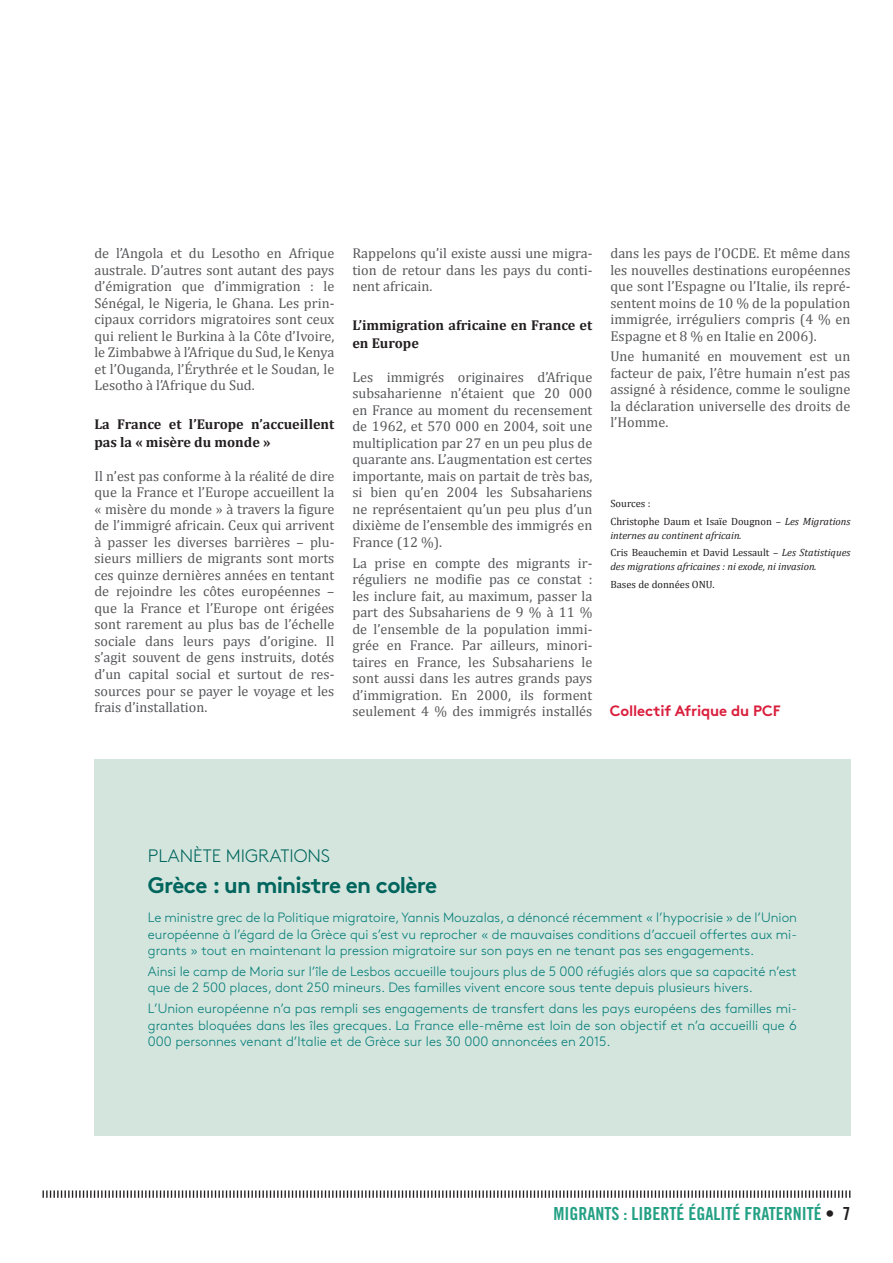
<style>
.page{position:relative;width:893px;height:1263px;background:#fff}
.page>*{position:absolute;margin:0;border:0;box-sizing:border-box;transform-origin:0 0}
.t1{font:700 22.5px "Brown Pro";letter-spacing:-.03em;color:#00665d}
.t2{font:18px "Trade Gothic Bold Cond Twenty";color:#24a084}
.t3{font:300 18px "Brown Pro";color:#00665d}
.t4{font:700 15px "Brown Pro";letter-spacing:-.01em;color:#da1f3d}
.t5{font:14.25px/16.5px "Cambria";color:#57585a;text-align:justify}
.t6{font:700 14.25px/18px "Cambria";color:#231f20}
.t7{font:300 13.5px/16.5px "Brown Pro";color:#007b75;text-align:justify}
.t8{font:italic 10.5px/17.7px "Cambria";color:#231f20}
.t9{font:10.5px/17.7px "Cambria";color:#231f20}
.s1{font-style:italic}
.s2{font-style:normal}
.s3{color:#231f20}
</style>
<div class="page">
<svg style="left:42px;top:1190px;width:809px;height:8px"></svg>
<div style="left:94px;top:759px;width:756px;height:376px;background:#d4e5de"></div>
<p class="t5" style="left:94px;top:245px;width:242px">de l’Angola et du Lesotho en Afrique australe. D’autres sont autant des pays d’émigration que d’immigration : le Sénégal, le Nigeria, le Ghana. Les prin&shy;cipaux corridors migratoires sont ceux qui relient le Burkina à la Côte d’Ivoire, le Zimbabwe à l’Afrique du Sud, le Kenya et l’Ouganda, l’Érythrée et le Soudan, le Lesotho à l’Afrique du Sud.</p>
<p class="t6" style="left:94px;top:415px;width:242px">La France et l’Europe n’accueillent pas la « misère du monde »</p>
<p class="t5" style="left:94px;top:468px;width:242px">Il n’est pas conforme à la réalité de dire que la France et l’Europe accueillent la « misère du monde » à travers la figure de l’immigré africain. Ceux qui arrivent à passer les diverses barrières – plu&shy;sieurs milliers de migrants sont morts ces quinze dernières années en tentant de rejoindre les côtes européennes – que la France et l’Europe ont érigées sont rarement au plus bas de l’échelle sociale dans leurs pays d’origine. Il s’agit souvent de gens instruits, dotés d’un capital social et surtout de res&shy;sources pour se payer le voyage et les frais d’installation.</p>
<p class="t5" style="left:352px;top:245px;width:241px">Rappelons qu’il existe aussi une migra&shy;tion de retour dans les pays du conti&shy;nent africain.</p>
<p class="t6" style="left:352px;top:316px;width:242px">L’immigration africaine en France et en Europe</p>
<p class="t5" style="left:352px;top:369px;width:242px">Les immigrés originaires d’Afrique subsaharienne n’étaient que 20 000 en France au moment du recensement de 1962, et 570 000 en 2004, soit une multiplication par 27 en un peu plus de quarante ans. L’augmentation est certes importante, mais on partait de très bas, si bien qu’en 2004 les Subsahariens ne représentaient qu’un peu plus d’un dixième de l’ensemble des immigrés en France (12 %).</p>
<p class="t5" style="left:352px;top:555px;width:242px">La prise en compte des migrants ir&shy;réguliers ne modifie pas ce constat : les inclure fait, au maximum, passer la part des Subsahariens de 9 % à 11 % de l’ensemble de la population immi&shy;grée en France. Par ailleurs, minori&shy;taires en France, les Subsahariens le sont aussi dans les autres grands pays d’immigration. En 2000, ils forment seulement 4 % des immigrés installés</p>
<p class="t5" style="left:610px;top:245px;width:242px">dans les pays de l’OCDE. Et même dans les nouvelles destinations européennes que sont l’Espagne ou l’Italie, ils repré&shy;sentent moins de 10 % de la population immigrée, irréguliers compris (4 % en Espagne et 8 % en Italie en 2006).</p>
<p class="t5" style="left:610px;top:348px;width:242px">Une humanité en mouvement est un facteur de paix, l’être humain n’est pas assigné à résidence, comme le souligne la déclaration universelle des droits de l’Homme.</p>
<p class="t9" style="left:610px;top:495px;width:241px">Sources :<br>Christophe Daum et Isaïe Dougnon – <span class="s1">Les Migrations</span></p>
<p class="t8" style="left:610px;top:526px;width:241px">internes au continent africain.<br><span class="s2">Cris Beauchemin et David Lessault –</span> Les Statistiques</p>
<p class="t8" style="left:610px;top:557px;width:208px">des migrations africaines : ni exode, ni invasion.</p>
<p class="t9" style="left:610px;top:575px;width:106px">Bases de données ONU.</p>
<p class="t4" style="left:610px;top:699px;width:172px">Collectif Afrique du PCF</p>
<p class="t3" style="left:148px;top:842px;width:184px">PLANÈTE MIGRATIONS</p>
<h1 class="t1" style="left:148px;top:867px;width:291px">Grèce : un ministre en colère</h1>
<p class="t7" style="left:148px;top:908px;width:651px">Le ministre grec de la Politique migratoire, Yannis Mouzalas, a dénoncé récemment « l’hypocrisie » de l’Union européenne à l’égard de la Grèce qui s’est vu reprocher « de mauvaises conditions d’accueil offertes aux mi&shy;grants » tout en maintenant la pression migratoire sur son pays en ne tenant pas ses engagements.</p>
<p class="t7" style="left:148px;top:962px;width:651px">Ainsi le camp de Moria sur l’île de Lesbos accueille toujours plus de 5 000 réfugiés alors que sa capacité n’est que de 2 500 places, dont 250 mineurs. Des familles vivent encore sous tente depuis plusieurs hivers.</p>
<p class="t7" style="left:148px;top:999px;width:651px">L’Union européenne n’a pas rempli ses engagements de transfert dans les pays européens des familles mi&shy;grantes bloquées dans les îles grecques. La France elle-même est loin de son objectif et n’a accueilli que 6<br>000 personnes venant d’Italie et de Grèce sur les 30 000 annoncées en 2015.</p>
<p class="t2" style="left:553px;top:1203px;width:298px">MIGRANTS : LIBERTÉ ÉGALITÉ FRATERNITÉ <span class="s3">• 7</span></p>
</div>
